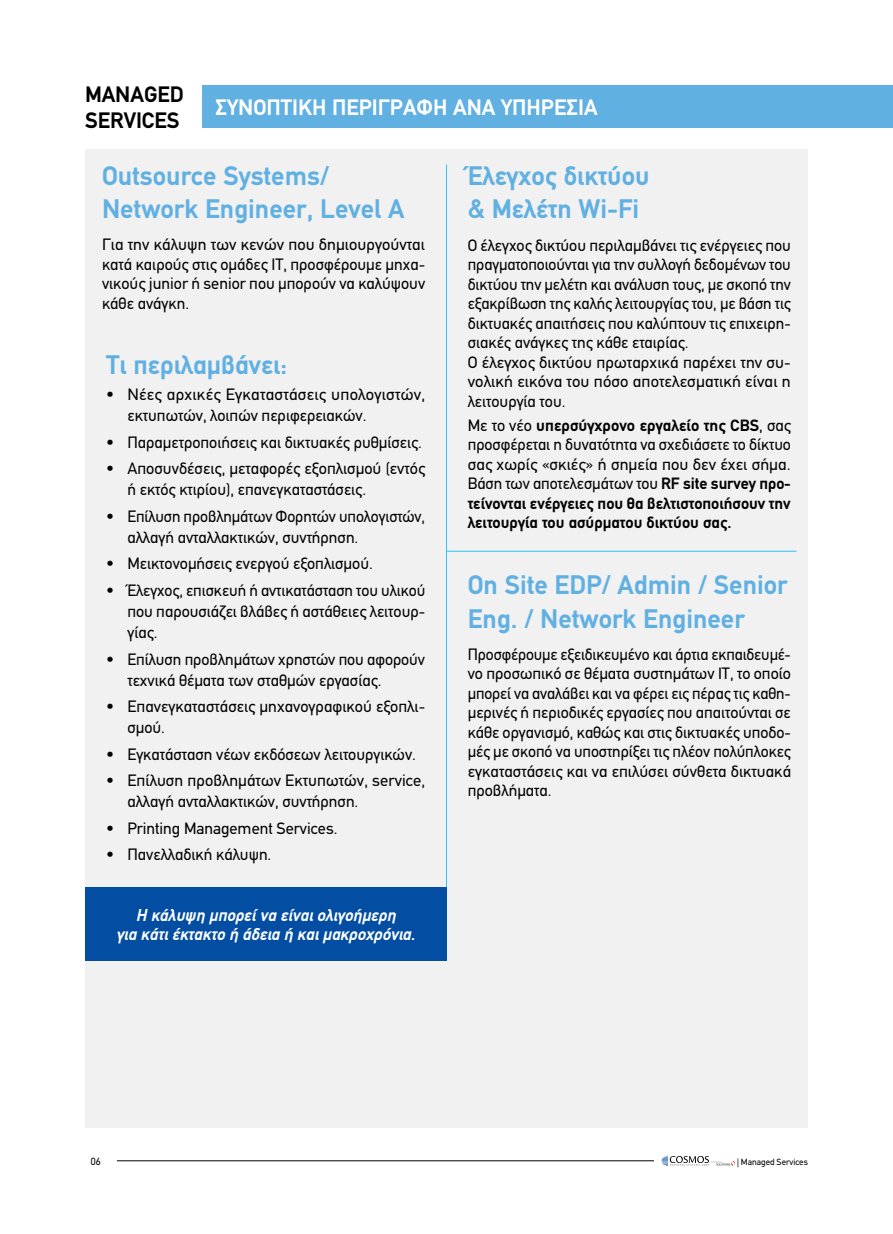
<style>
.page{position:relative;width:893px;height:1234px;background:#fff}
.page>*{position:absolute;margin:0;border:0;box-sizing:border-box;transform-origin:0 0}
.t1{font:700 27px/33px "PF Din Text";color:#60b0e2}
.t2{font:700 22.5px "PF Din Text";color:#fff}
.t3{font:700 22.5px/25.5px "PF Din Text";color:#000}
.t4{font:italic 700 17.25px/19.5px "PF Din Text";color:#fff;text-align:center}
.t5{font:16.5px/19.5px "PF Din Text";color:#000}
.t6{font:700 16.5px/19.5px "PF Din Text";color:#000;text-align:justify}
.t7{font:10.5px "PF Din Text";color:#000}
.t8{font:9px "PF Din Text";color:#000}
.s1{font-weight:400}
</style>
<div class="page">
<div style="left:85px;top:149px;width:723px;height:978px;background:#f1f1f2"></div>
<div style="left:85px;top:886px;width:361px;height:74px;background:#034ea2"></div>
<div style="left:203px;top:85px;width:690px;height:43px;background:#60b0e2"></div>
<hr style="left:447px;top:550px;width:350px;height:1px;background:#2ac5f4">
<hr style="left:446px;top:164px;width:1px;height:722px;background:#2ac5f4">
<svg style="left:662px;top:1155px;width:73px;height:10px"></svg>
<hr style="left:117px;top:1160px;width:537px;height:1px;background:#000">
<h2 class="t3" style="left:85px;top:81px;width:100px">MANAGED<br>SERVICES</h2>
<h2 class="t2" style="left:215px;top:94px;width:384px">ΣΥΝΟΠΤΙΚΗ ΠΕΡΙΓΡΑΦΗ ΑΝΑ ΥΠΗΡΕΣΙΑ</h2>
<h1 class="t1" style="left:102px;top:159px;width:304px">Outsource Systems/<br>Network Engineer, Level A</h1>
<p class="t5" style="left:102px;top:235px;width:325px;text-align:justify">Για την κάλυψη των κενών που δημιουργούνται κατά καιρούς στις ομάδες ΙΤ, προσφέρουμε μηχα&shy;νικούς junior ή senior που μπορούν να καλύψουν κάθε ανάγκη.</p>
<h1 class="t1" style="left:106px;top:348px;width:182px">Τι περιλαμβάνει:</h1>
<p class="t5" style="left:127px;top:384px;width:299px;line-height:21px;text-indent:-21px">• Νέες αρχικές Εγκαταστάσεις υπολογιστών, εκτυπωτών, λοιπών περιφερειακών.</p>
<p class="t5" style="left:106px;top:432px;width:317px">• Παραμετροποιήσεις και δικτυακές ρυθμίσεις.</p>
<p class="t5" style="left:127px;top:458px;width:299px;line-height:21px;text-indent:-21px">• Αποσυνδέσεις, μεταφορές εξοπλισμού (εντός ή εκτός κτιρίου), επανεγκαταστάσεις.</p>
<p class="t5" style="left:127px;top:505px;width:299px;line-height:21px;text-indent:-21px">• Επίλυση προβλημάτων Φορητών υπολογιστών, αλλαγή ανταλλακτικών, συντήρηση.</p>
<p class="t5" style="left:106px;top:554px;width:268px">• Μεικτονομήσεις ενεργού εξοπλισμού.</p>
<p class="t5" style="left:127px;top:579px;width:299px;line-height:21px;text-align:justify;text-indent:-21px">• Έλεγχος, επισκευή ή αντικατάσταση του υλικού που παρουσιάζει βλάβες ή αστάθειες λειτουρ&shy;γίας.</p>
<p class="t5" style="left:127px;top:648px;width:299px;line-height:21px;text-indent:-21px">• Επίλυση προβλημάτων χρηστών που αφορούν τεχνικά θέματα των σταθμών εργασίας.</p>
<p class="t5" style="left:127px;top:696px;width:299px;line-height:21px;text-indent:-21px">• Επανεγκαταστάσεις μηχανογραφικού εξοπλι&shy;σμού.</p>
<p class="t5" style="left:106px;top:744px;width:311px">• Εγκατάσταση νέων εκδόσεων λειτουργικών.</p>
<p class="t5" style="left:127px;top:770px;width:299px;line-height:21px;text-indent:-21px">• Επίλυση προβλημάτων Εκτυπωτών, service, αλλαγή ανταλλακτικών, συντήρηση.</p>
<p class="t5" style="left:106px;top:818px;width:233px">• Printing Management Services.</p>
<p class="t5" style="left:106px;top:844px;width:167px">• Πανελλαδική κάλυψη.</p>
<p class="t4" style="left:116px;top:904px;width:300px">Η κάλυψη μπορεί να είναι ολιγοήμερη<br>για κάτι έκτακτο ή άδεια ή και μακροχρόνια.</p>
<h1 class="t1" style="left:468px;top:160px;width:183px">Έλεγχος δικτύου &amp; Μελέτη Wi-Fi</h1>
<p class="t5" style="left:468px;top:235px;width:325px">Ο έλεγχος δικτύου περιλαμβάνει τις ενέργειες που πραγματοποιούνται για την συλλογή δεδομένων του δικτύου την μελέτη και ανάλυση τους, με σκοπό την εξακρίβωση της καλής λειτουργίας του, με βάση τις δικτυακές απαιτήσεις που καλύπτουν τις επιχειρη&shy;σιακές ανάγκες της κάθε εταιρίας.<br>Ο έλεγχος δικτύου πρωταρχικά παρέχει την συ&shy;νολική εικόνα του πόσο αποτελεσματική είναι η λειτουργία του.</p>
<p class="t6" style="left:468px;top:415px;width:325px"><span class="s1">Με το νέο</span> υπερσύγχρονο εργαλείο της CBS<span class="s1">, σας προσφέρεται η δυνατότητα να σχεδιάσετε το δίκτυο σας χωρίς «σκιές» ή σημεία που δεν έχει σήμα.<br>Βάση των αποτελεσμάτων του</span> RF site survey προ&shy;τείνονται ενέργειες που θα βελτιστοποιήσουν την λειτουργία του ασύρματου δικτύου σας.</p>
<h1 class="t1" style="left:468px;top:568px;width:322px">On Site EDP/ Admin / Senior<br>Eng. / Network Engineer</h1>
<p class="t5" style="left:468px;top:644px;width:325px;text-align:justify">Προσφέρουμε εξειδικευμένο και άρτια εκπαιδευμέ&shy;νο προσωπικό σε θέματα συστημάτων ΙΤ, το οποίο μπορεί να αναλάβει και να φέρει εις πέρας τις καθη&shy;μερινές ή περιοδικές εργασίες που απαιτούνται σε κάθε οργανισμό, καθώς και στις δικτυακές υποδο&shy;μές με σκοπό να υποστηρίξει τις πλέον πολύπλοκες εγκαταστάσεις και να επιλύσει σύνθετα δικτυακά προβλήματα.</p>
<p class="t7" style="left:91px;top:1154px;width:11px">06</p>
<p class="t8" style="left:737px;top:1156px;width:72px">| Managed Services</p>
</div>
